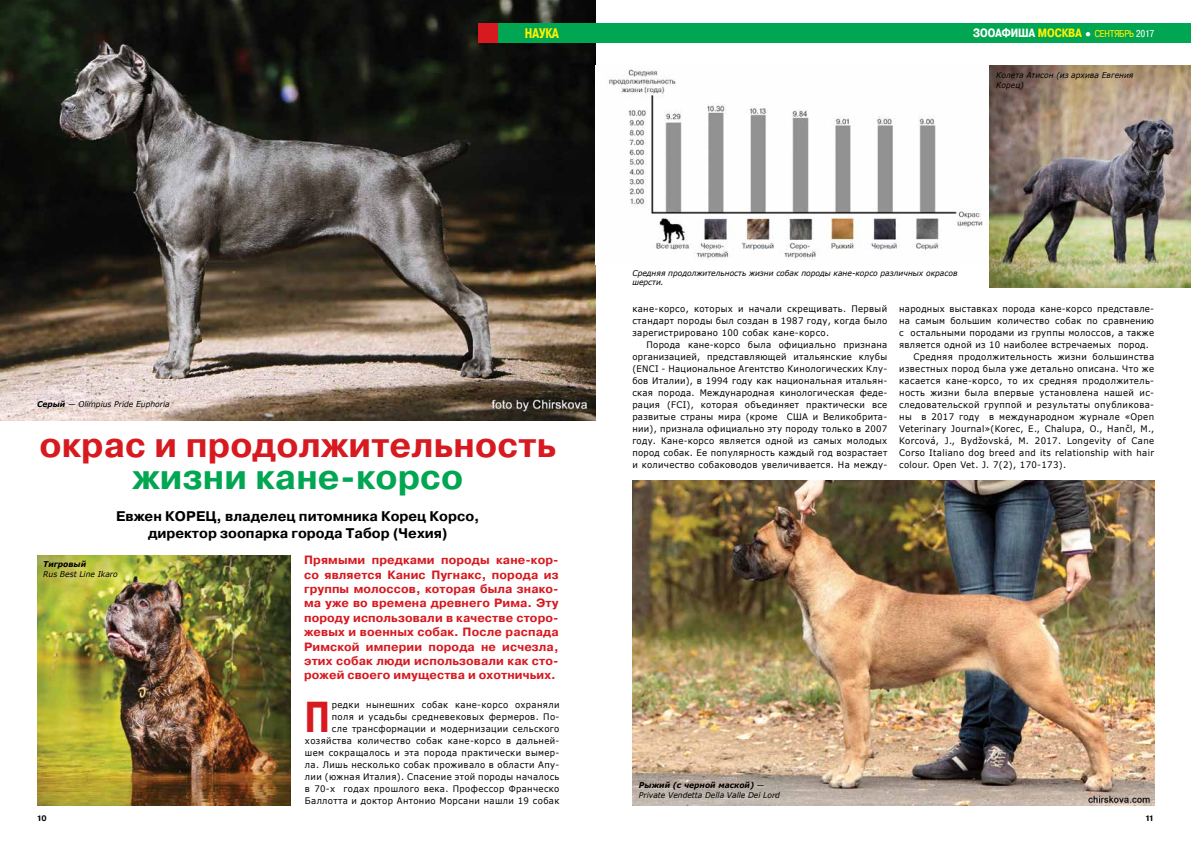
<style>
.page{position:relative;width:1191px;height:842px;background:#fff}
.page>*{position:absolute;margin:0;border:0;box-sizing:border-box;transform-origin:0 0}
.t1{font:700 43.3px "Pragmatica Cond C";color:#d71920;scale:.95 1}
.t2{font:700 35px "Pragmatica";letter-spacing:.005em;color:#d71920}
.t3{font:700 35px "Pragmatica";letter-spacing:.005em;color:#00a651}
.t4{font:700 14px/16.8px "Pragmatica";color:#000;text-align:center}
.t5{font:700 14px "Pragmatica Cond C";color:#fff200;scale:.9 1}
.t6{font:700 12px/14.4px "Pragmatica";letter-spacing:.01em;color:#d71920;text-align:justify}
.t7{font:700 12px "Pragmatica Cond C";color:#fff}
.t8{font:9px/12px "Verdana";letter-spacing:.04em;color:#000;text-align:justify;scale:.95 1}
.t9{font:italic 8px/9.6px "Verdana";color:#000;scale:.95 1}
.t10{font:italic 700 8px "Verdana";color:#000;scale:.95 1}
.t11{font:700 8px "Pragmatica";color:#000}
.s1{font-weight:700}
.s2{color:#fff200}
.s3{font-family:"Verdana";font-weight:400;font-size:10px}
.s4{font-weight:400;font-size:10px;color:#fff200}
.s5{font-weight:400;font-size:10px}
</style>
<div class="page">
<div style="left:595px;top:23px;width:596px;height:20px;background:#00a651"></div>
<img style="left:0;top:0;width:595px;height:421px">
<div style="left:479px;top:23px;width:116px;height:20px;background:#00a651"></div>
<div style="left:478px;top:23px;width:20px;height:20px;background:#d71920"></div>
<img style="left:37px;top:556px;width:254px;height:249px">
<img style="left:609px;top:69px;width:374px;height:191px">
<img style="left:989px;top:65px;width:202px;height:222px">
<img style="left:632px;top:480px;width:522px;height:325px">
<p class="t9" style="left:37px;top:399px;width:141px"><span class="s1">Серый</span> — Olimpius Pride Euphoria</p>
<h3 class="t5" style="left:525px;top:25px;width:39px">наука</h3>
<h2 class="t2" style="left:40px;top:422px;width:518px">окрас и продолжительность</h2>
<h2 class="t3" style="left:132px;top:454px;width:332px">жизни кане-корсо</h2>
<h3 class="t4" style="left:116px;top:508px;width:365px">Евжен Корец, владелец питомника Корец Корсо, директор зоопарка города Табор (Чехия)</h3>
<p class="t10" style="left:43px;top:559px;width:47px">Тигровый</p>
<p class="t9" style="left:43px;top:569px;width:80px">Rus Best Line Ikaro</p>
<p class="t6" style="left:304px;top:553px;width:256px">Прямыми предками породы кане-кор&shy;со является Канис Пугнакс, порода из группы молоссов, которая была знако&shy;ма уже во времена древнего Рима. Эту породу использовали в качестве сторо&shy;жевых и военных собак. После распада Римской империи порода не исчезла, этих собак люди использовали как сто&shy;рожей своего имущества и охотничьих.</p>
<p class="t8" style="left:305px;top:699px;width:269px;text-align:right">редки нынешних собак кане-корсо охраняли<br>поля и усадьбы средневековых фермеров. По-<br>сле трансформации и модернизации сельского хозяйства количество собак кане-корсо в дальней&shy;шем сокращалось и эта порода практически вымер&shy;ла. Лишь несколько собак проживало в области Апу&shy;лии (южная Италия). Спасение этой породы началось в 70-х годах прошлого века. Профессор Франческо Баллотта и доктор Антонио Морсани нашли 19 собак</p>
<h1 class="t1" style="left:305px;top:693px;width:28px">П</h1>
<h3 class="t7" style="left:973px;top:26px;width:182px">ЗООАФИША <span class="s2">Москва</span> <span class="s3">●</span> <span class="s4">сентябрь</span> <span class="s5">2017</span></h3>
<p class="t9" style="left:996px;top:70px;width:146px">Колета Атисон (из архива Евгения<br>Корец)</p>
<p class="t9" style="left:632px;top:268px;width:344px">Средняя продолжительность жизни собак породы кане-кoрсо различных окрасов шерсти.</p>
<p class="t8" style="left:632px;top:303px;width:270px">кане-корсо, которых и начали скрещивать. Первый стандарт породы был создан в 1987 году, когда было зарегистрировано 100 собак кане-корсо.</p>
<p class="t8" style="left:632px;top:339px;width:270px;text-indent:14px">Порода кане-корсо была официально признана организацией, представляющей итальянские клубы (ENCI - Национальное Агентство Кинологических Клу&shy;бов Италии), в 1994 году как национальная итальян&shy;ская порода. Международная кинологическая феде&shy;рация (FCI), которая объединяет практически все развитые страны мира (кроме США и Великобрита&shy;нии), признала официально эту породу только в 2007 году. Кане-корсо является одной из самых молодых пород собак. Ее популярность каждый год возрастает и количество собаководов увеличивается. На между-</p>
<p class="t8" style="left:899px;top:303px;width:270px">народных выставках порода кане-корсо представле-</p>
<p class="t8" style="left:899px;top:315px;width:270px">на самым большим количество собак по сравнению</p>
<p class="t8" style="left:899px;top:327px;width:270px">с остальными породами из группы молоссов, а также</p>
<p class="t8" style="left:899px;top:339px;width:264px">является одной из 10 наиболее встречаемых пород.</p>
<p class="t8" style="left:913px;top:351px;width:255px">Средняя продолжительность жизни большинства</p>
<p class="t8" style="left:899px;top:363px;width:270px">известных пород была уже детально описана. Что же</p>
<p class="t8" style="left:899px;top:375px;width:270px">касается кане-корсо, то их средняя продолжитель-</p>
<p class="t8" style="left:899px;top:387px;width:270px">ность жизни была впервые установлена нашей ис-</p>
<p class="t8" style="left:899px;top:399px;width:270px">следовательской группой и результаты опубликова-</p>
<p class="t8" style="left:899px;top:411px;width:270px">ны в 2017 году в международном журнале «Open</p>
<p class="t8" style="left:899px;top:423px;width:270px">Veterinary Journal»(Korec, E., Chalupa, O., Hančl, M.,</p>
<p class="t8" style="left:899px;top:435px;width:270px">Korcová, J., Bydžovská, M. 2017. Longevity of Cane</p>
<p class="t8" style="left:899px;top:447px;width:270px">Corso Italiano dog breed and its relationship with hair</p>
<p class="t8" style="left:899px;top:459px;width:177px">colour. Open Vet. J. 7(2), 170-173).</p>
<p class="t9" style="left:639px;top:780px;width:150px"><span class="s1">Рыжий (с черной маской)</span> —<br>Private Vendetta Della Valle Dei Lord</p>
<p class="t11" style="left:37px;top:813px;width:11px">10</p>
<p class="t11" style="left:1145px;top:813px;width:10px">11</p>
</div>
